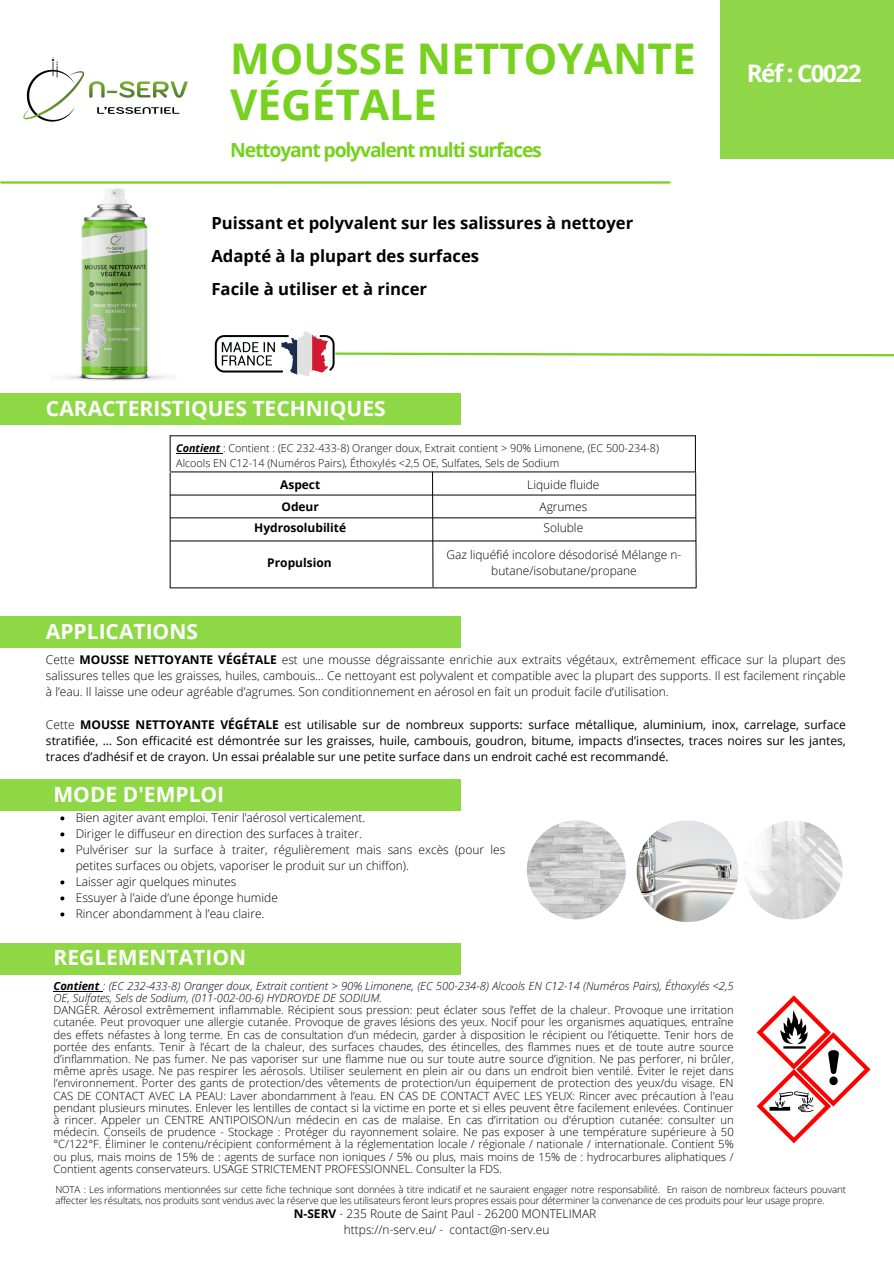
<style>
.page{position:relative;width:894px;height:1264px;background:#fff}
.page>*{position:absolute;margin:0;border:0;box-sizing:border-box;transform-origin:0 0}
.t1{font:700 42.3px/46.2px "Open Sans";color:#77d11f}
.t2{font:700 24.15px "Open Sans";letter-spacing:-.06em;color:#fff}
.t3{font:700 21px "Open Sans";color:#fff}
.t4{font:700 19.5px "Open Sans";letter-spacing:-.06em;color:#77d11f}
.t5{font:700 16.65px "Open Sans";color:#000}
.t6{font:300 12px/16px "Open Sans";color:#000;text-align:justify}
.t7{font:12px/16px "Open Sans";color:#000;text-align:justify}
.t8{font:300 12px "Open Sans";color:#030304}
.t9{font:700 12px "Open Sans";color:#000}
.t10{font:300 11.25px/12.1px "Open Sans";color:#000;text-align:justify}
.t11{font:italic 300 11.25px/12.1px "Open Sans";color:#000}
.t12{font:300 10.8px/14.4px "Open Sans";color:#000}
.t13{font:300 9.75px/11.4px "Open Sans";letter-spacing:-.015em;color:#000}
.s1{font-weight:700;font-style:italic}
.s2{font-weight:700}
.s3{font-weight:300}
</style>
<div class="page">
<hr style="left:1px;top:181px;width:668px;height:3px;background:#77d11f">
<svg style="left:215px;top:331px;width:678px;height:45px"></svg>
<div style="left:0;top:616px;width:461px;height:32px;background:#8ed845"></div>
<div style="left:0;top:779px;width:461px;height:32px;background:#8ed845"></div>
<svg style="left:60px;top:816px;width:4px;height:4px"></svg>
<svg style="left:60px;top:832px;width:4px;height:4px"></svg>
<svg style="left:60px;top:848px;width:4px;height:4px"></svg>
<svg style="left:60px;top:880px;width:4px;height:4px"></svg>
<svg style="left:60px;top:896px;width:4px;height:4px"></svg>
<svg style="left:60px;top:912px;width:4px;height:4px"></svg>
<div style="left:0;top:942px;width:461px;height:32px;background:#8ed845"></div>
<hr style="left:53px;top:990px;width:50px;height:1px;background:#000">
<div style="left:0;top:393px;width:461px;height:32px;background:#8ed845"></div>
<hr style="left:170px;top:473px;width:1px;height:115px;background:#000">
<svg style="left:694px;top:472px;width:3px;height:117px"></svg>
<hr style="left:170px;top:587px;width:525px;height:1px;background:#000">
<hr style="left:170px;top:517px;width:525px;height:1px;background:#000">
<hr style="left:170px;top:540px;width:525px;height:1px;background:#000">
<hr style="left:170px;top:471px;width:525px;height:1px;background:#000">
<hr style="left:170px;top:494px;width:525px;height:1px;background:#000">
<svg style="left:431px;top:471px;width:3px;height:117px"></svg>
<hr style="left:170px;top:435px;width:525px;height:1px;background:#000">
<hr style="left:170px;top:436px;width:1px;height:35px;background:#000">
<hr style="left:694px;top:436px;width:1px;height:36px;background:#000">
<hr style="left:176px;top:453px;width:44px;height:1px;background:#000">
<svg style="left:756px;top:995px;width:114px;height:148px"></svg>
<img style="left:23px;top:57px;width:165px;height:65px">
<div style="left:720px;top:0;width:173px;height:158px;background:#8fd748"></div>
<svg style="left:526px;top:820px;width:100px;height:100px"></svg>
<svg style="left:636px;top:820px;width:207px;height:102px"></svg>
<img style="left:61px;top:188px;width:109px;height:192px">
<p class="t1" style="left:230px;top:34px;width:467px">MOUSSE NETTOYANTE<br>VÉGÉTALE</p>
<p class="t4" style="left:230px;top:136px;width:313px">Nettoyant polyvalent multi surfaces</p>
<p class="t5" style="left:211px;top:211px;width:423px">Puissant et polyvalent sur les salissures à nettoyer</p>
<p class="t5" style="left:211px;top:244px;width:269px">Adapté à la plupart des surfaces</p>
<p class="t5" style="left:211px;top:277px;width:217px">Facile à utiliser et à rincer</p>
<p class="t3" style="left:46px;top:394px;width:341px">CARACTERISTIQUES TECHNIQUES</p>
<p class="t12" style="left:176px;top:441px;width:484px"><span class="s1">Contient</span> : Contient : (EC 232-433-8) Oranger doux, Extrait contient &gt; 90% Limonene, (EC 500-234-8)<br>Alcools EN C12-14 (Numéros Pairs), Éthoxylés &lt;2,5 OE, Sulfates, Sels de Sodium</p>
<p class="t9" style="left:280px;top:476px;width:42px">Aspect</p>
<p class="t9" style="left:281px;top:498px;width:39px">Odeur</p>
<p class="t9" style="left:254px;top:519px;width:93px">Hydrosolubilité</p>
<p class="t9" style="left:267px;top:553px;width:66px">Propulsion</p>
<p class="t6" style="left:527px;top:476px;width:74px">Liquide fluide</p>
<p class="t6" style="left:539px;top:498px;width:49px">Agrumes</p>
<p class="t6" style="left:543px;top:520px;width:41px">Soluble</p>
<p class="t6" style="left:446px;top:546px;width:236px;text-align:center">Gaz liquéfié incolore désodorisé Mélange n&shy;butane/isobutane/propane</p>
<p class="t2" style="left:746px;top:56px;width:116px">Réf : C0022</p>
<p class="t3" style="left:46px;top:616px;width:153px">APPLICATIONS</p>
<p class="t6" style="left:46px;top:651px;width:801px">Cette <span class="s2">MOUSSE NETTOYANTE VÉGÉTALE</span> est une mousse dégraissante enrichie aux extraits végétaux, extrêmement efficace sur la plupart des salissures telles que les graisses, huiles, cambouis… Ce nettoyant est polyvalent et compatible avec la plupart des supports. Il est facilement rinçable à l’eau. Il laisse une odeur agréable d’agrumes. Son conditionnement en aérosol en fait un produit facile d’utilisation.</p>
<p class="t7" style="left:46px;top:715px;width:801px"><span class="s3">Cette</span> <span class="s2">MOUSSE NETTOYANTE VÉGÉTALE</span> est utilisable sur de nombreux supports: surface métallique, aluminium, inox, carrelage, surface stratifiée, … Son efficacité est démontrée sur les graisses, huile, cambouis, goudron, bitume, impacts d’insectes, traces noires sur les jantes, traces d’adhésif et de crayon. Un essai préalable sur une petite surface dans un endroit caché est recommandé.</p>
<p class="t3" style="left:53px;top:779px;width:172px">MODE D'EMPLOI</p>
<p class="t6" style="left:76px;top:809px;width:291px">Bien agiter avant emploi. Tenir l’aérosol verticalement.</p>
<p class="t6" style="left:76px;top:825px;width:288px">Diriger le diffuseur en direction des surfaces à traiter.</p>
<p class="t6" style="left:76px;top:841px;width:431px">Pulvériser sur la surface à traiter, régulièrement mais sans excès (pour les petites surfaces ou objets, vaporiser le produit sur un chiffon).</p>
<p class="t6" style="left:76px;top:873px;width:162px">Laisser agir quelques minutes</p>
<p class="t6" style="left:76px;top:889px;width:204px">Essuyer à l’aide d’une éponge humide</p>
<p class="t6" style="left:76px;top:905px;width:190px">Rincer abondamment à l’eau claire.</p>
<p class="t3" style="left:53px;top:942px;width:194px">REGLEMENTATION</p>
<p class="t11" style="left:53px;top:979px;width:681px"><span class="s2">Contient</span> : (EC 232-433-8) Oranger doux, Extrait contient &gt; 90% Limonene, (EC 500-234-8) Alcools EN C12-14 (Numéros Pairs), Éthoxylés &lt;2,5<br>OE, Sulfates, Sels de Sodium, (011-002-00-6) HYDROYDE DE SODIUM.</p>
<p class="t10" style="left:53px;top:1003px;width:681px">DANGER. Aérosol extrêmement inflammable. Récipient sous pression: peut éclater sous l’effet de la chaleur. Provoque une irritation cutanée. Peut provoquer une allergie cutanée. Provoque de graves lésions des yeux. Nocif pour les organismes aquatiques, entraîne des effets néfastes à long terme. En cas de consultation d’un médecin, garder à disposition le récipient ou l’étiquette. Tenir hors de portée des enfants. Tenir à l’écart de la chaleur, des surfaces chaudes, des étincelles, des flammes nues et de toute autre source d’inflammation. Ne pas fumer. Ne pas vaporiser sur une flamme nue ou sur toute autre source d’ignition. Ne pas perforer, ni brûler, même après usage. Ne pas respirer les aérosols. Utiliser seulement en plein air ou dans un endroit bien ventilé. Éviter le rejet dans l’environnement. Porter des gants de protection/des vêtements de protection/un équipement de protection des yeux/du visage. EN CAS DE CONTACT AVEC LA PEAU: Laver abondamment à l’eau. EN CAS DE CONTACT AVEC LES YEUX: Rincer avec précaution à l'eau pendant plusieurs minutes. Enlever les lentilles de contact si la victime en porte et si elles peuvent être facilement enlevées. Continuer à rincer. Appeler un CENTRE ANTIPOISON/un médecin en cas de malaise. En cas d’irritation ou d'éruption cutanée: consulter un médecin. Conseils de prudence - Stockage : Protéger du rayonnement solaire. Ne pas exposer à une température supérieure à 50 °C/122°F. Éliminer le contenu/récipient conformément à la réglementation locale / régionale / nationale / internationale. Contient 5% ou plus, mais moins de 15% de : agents de surface non ioniques / 5% ou plus, mais moins de 15% de : hydrocarbures aliphatiques / Contient agents conservateurs. USAGE STRICTEMENT PROFESSIONNEL. Consulter la FDS.</p>
<p class="t13" style="left:55px;top:1183px;width:791px">NOTA : Les informations mentionnées sur cette fiche technique sont données à titre indicatif et ne sauraient engager notre responsabilité. En raison de nombreux facteurs pouvant affecter les résultats, nos produits sont vendus avec la réserve que les utilisateurs feront leurs propres essais pour déterminer la convenance de ces produits pour leur usage propre.</p>
<p class="t8" style="left:294px;top:1204px;width:304px"><span class="s2">N-SERV</span> - 235 Route de Saint Paul - 26200 MONTELIMAR</p>
<p class="t8" style="left:344px;top:1220px;width:207px">https://n-serv.eu/ - contact@n-serv.eu</p>
</div>
